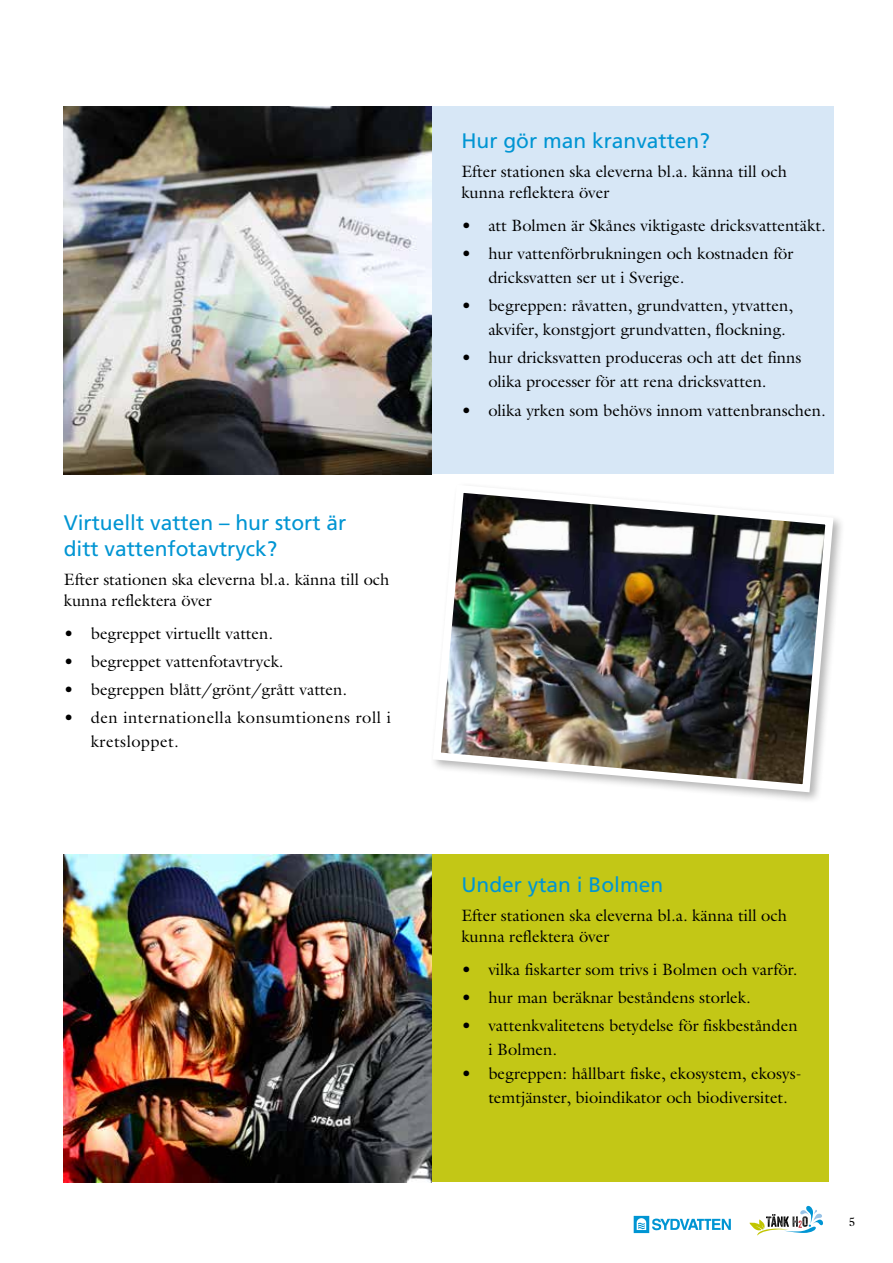
<style>
.page{position:relative;width:893px;height:1263px;background:#fff}
.page>*{position:absolute;margin:0;border:0;box-sizing:border-box;transform-origin:0 0}
.t1{font:21px/25.2px "Frutiger LT Std";color:#0095d3}
.t2{font:16.5px/24px "Galliard";color:#000}
.t3{font:16.5px/24px "Galliard";letter-spacing:.03em;color:#000}
.t4{font:12px "Galliard";color:#000}
</style>
<div class="page">
<svg style="left:749px;top:1205px;width:74px;height:31px"></svg>
<svg style="left:634px;top:1216px;width:15px;height:17px"></svg>
<svg style="left:652px;top:1218px;width:79px;height:12px"></svg>
<svg style="left:637px;top:1218px;width:9px;height:12px"></svg>
<div style="left:64px;top:106px;width:769px;height:368px;background:#d7e7f6"></div>
<img style="left:64px;top:106px;width:368px;height:368px">
<div style="left:64px;top:855px;width:765px;height:327px;background:#c3c716"></div>
<img style="left:64px;top:855px;width:368px;height:327px">
<img style="left:434px;top:493px;width:403px;height:303px">
<p class="t1" style="left:64px;top:510px;width:284px">Virtuellt vatten – hur stort är ditt vattenfotavtryck?</p>
<p class="t2" style="left:64px;top:569px;width:327px;line-height:21px">Efter stationen ska eleverna bl.a. känna till och kunna reflektera över</p>
<p class="t2" style="left:64px;top:621px;width:211px">• begreppet virtuellt vatten.</p>
<p class="t2" style="left:64px;top:649px;width:221px">• begreppet vattenfotavtryck.</p>
<p class="t2" style="left:64px;top:677px;width:285px">• begreppen blått/grönt/grått vatten.</p>
<p class="t3" style="left:91px;top:705px;width:302px;text-indent:-27px">• den internationella konsumtionens roll i kretsloppet.</p>
<p class="t1" style="left:461px;top:128px;width:250px">Hur gör man kranvatten?</p>
<p class="t2" style="left:461px;top:161px;width:327px;line-height:21px">Efter stationen ska eleverna bl.a. känna till och kunna reflektera över</p>
<p class="t2" style="left:461px;top:213px;width:366px">• att Bolmen är Skånes viktigaste dricksvattentäkt.</p>
<p class="t2" style="left:488px;top:241px;width:307px;text-indent:-27px">• hur vattenförbrukningen och kostnaden för dricksvatten ser ut i Sverige.</p>
<p class="t2" style="left:488px;top:293px;width:306px;text-indent:-27px">• begreppen: råvatten, grundvatten, ytvatten, akvifer, konstgjort grundvatten, flockning.</p>
<p class="t2" style="left:461px;top:346px;width:341px;text-align:center">• hur dricksvatten produceras och att det finns olika processer för att rena dricksvatten.</p>
<p class="t2" style="left:461px;top:398px;width:366px">• olika yrken som behövs innom vattenbranschen.</p>
<p class="t1" style="left:461px;top:872px;width:203px">Under ytan i Bolmen</p>
<p class="t2" style="left:461px;top:905px;width:327px;line-height:21px">Efter stationen ska eleverna bl.a. känna till och kunna reflektera över</p>
<p class="t2" style="left:461px;top:957px;width:338px">• vilka fiskarter som trivs i Bolmen och varför.</p>
<p class="t2" style="left:461px;top:985px;width:291px">• hur man beräknar beståndens storlek.</p>
<p class="t2" style="left:488px;top:1013px;width:311px;text-indent:-27px">• vattenkvalitetens betydelse för fiskbestånden i Bolmen.</p>
<p class="t2" style="left:488px;top:1061px;width:315px;text-indent:-27px">• begreppen: hållbart fiske, ekosystem, ekosys&shy;temtjänster, bioindikator och biodiversitet.</p>
<p class="t4" style="left:849px;top:1214px;width:8px">5</p>
</div>
